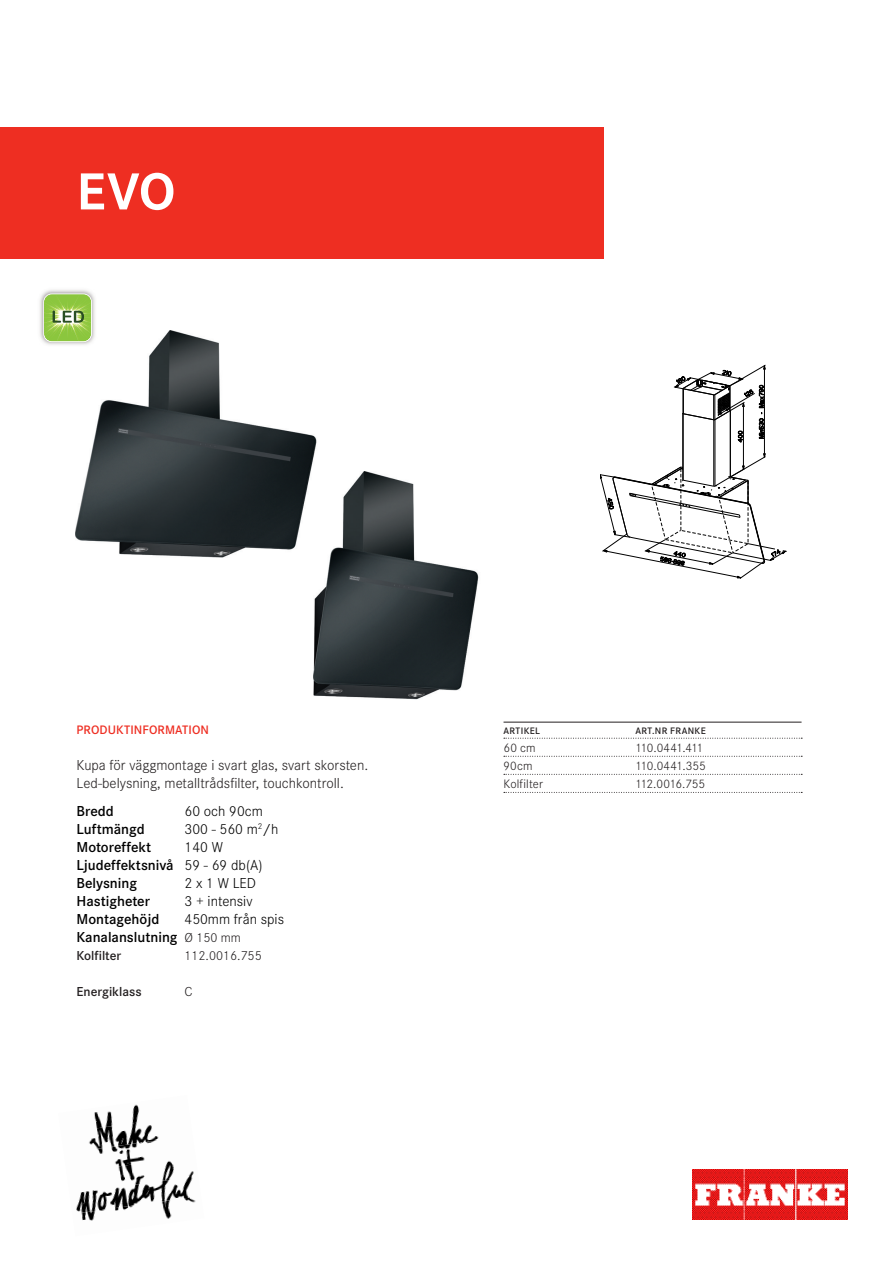
<style>
.page{position:relative;width:893px;height:1263px;background:#fff}
.page>*{position:absolute;margin:0;border:0;box-sizing:border-box;transform-origin:0 0}
.t1{font:700 54px "Corporate S";color:#fff}
.Beskrivningstext{font:600 15px "Corporate S";color:#000}
.Produkttext{font:300 15px/18px "Corporate S";color:#231f20}
.Beskrivningstext-2{font:300 15px "Corporate S";color:#000}
.Beskrivningstext-3{font:600 13.5px "Corporate S";color:#231f20}
.Beskrivningstext-4{font:300 13.5px "Corporate S";color:#231f20}
.Tables_text_with_Lin{font:300 12.75px "Corporate S";color:#231f20}
.Table_intermediate_h{font:600 12.75px "Corporate S";letter-spacing:.01em;color:#ee2e22}
.Tables_text_with_Lin-2{font:300 12.75px "Corporate S";letter-spacing:-.06em;color:#231f20}
.Tables_text_with_Lin-3{font:300 12.75px "Corporate S";letter-spacing:-.025em;color:#231f20}
.t2{font:600 9.75px "Corporate S";letter-spacing:.04em;color:#231f20}
.s1{font-weight:300}
.s2{font-weight:300;font-size:13.5px;color:#231f20}
</style>
<div class="page">
<div style="left:0;top:128px;width:604px;height:131px;background:#ee2e22"></div>
<img style="left:75px;top:330px;width:293px;height:228px">
<hr style="left:743px;top:403px;width:1px;height:66px;background:#000">
<hr style="left:764px;top:366px;width:1px;height:91px;background:#000">
<hr style="left:682px;top:413px;width:1px;height:67px;background:#000">
<hr style="left:730px;top:410px;width:1px;height:67px;background:#000">
<svg style="left:674px;top:365px;width:92px;height:77px"></svg>
<svg style="left:600px;top:453px;width:187px;height:126px"></svg>
<img style="left:692px;top:1169px;width:155px;height:50px">
<img style="left:94px;top:1104px;width:46px;height:11px">
<img style="left:94px;top:1115px;width:58px;height:20px">
<img style="left:89px;top:1135px;width:70px;height:20px">
<img style="left:115px;top:1155px;width:79px;height:21px">
<img style="left:80px;top:1176px;width:113px;height:20px">
<img style="left:76px;top:1196px;width:120px;height:20px">
<img style="left:82px;top:1216px;width:90px;height:5px">
<img style="left:313px;top:472px;width:286px;height:321px">
<img style="left:39px;top:289px;width:59px;height:59px">
<svg style="left:43px;top:293px;width:49px;height:49px;background:#9ec863"></svg>
<hr style="left:504px;top:722px;width:297px;height:1px;background:#231f20">
<svg style="left:504px;top:738px;width:298px;height:1px"></svg>
<svg style="left:504px;top:756px;width:298px;height:1px"></svg>
<svg style="left:504px;top:774px;width:298px;height:1px"></svg>
<svg style="left:504px;top:792px;width:298px;height:1px"></svg>
<p class="t1" style="left:77px;top:149px;width:100px">EVO</p>
<p class="Table_intermediate_h" style="left:77px;top:720px;width:134px">PRODUKTINFORMATION</p>
<p class="Produkttext" style="left:77px;top:755px;width:293px">Kupa för väggmontage i svart glas, svart skorsten.<br>Led-belysning, metalltrådsfilter, touchkontroll.</p>
<p class="Beskrivningstext" style="left:77px;top:800px;width:39px">Bredd</p>
<p class="Beskrivningstext-2" style="left:185px;top:801px;width:80px">60 och 90cm</p>
<p class="Beskrivningstext" style="left:77px;top:818px;width:70px">Luftmängd</p>
<p class="Beskrivningstext-2" style="left:185px;top:819px;width:95px">300 - 560 m<sup>2</sup>/h</p>
<p class="Beskrivningstext" style="left:77px;top:836px;width:76px">Motoreffekt</p>
<p class="Beskrivningstext-2" style="left:185px;top:837px;width:40px">140 W</p>
<p class="Beskrivningstext" style="left:77px;top:854px;width:187px">Ljudeffektsnivå <span class="s1">59 - 69 db(A)</span></p>
<p class="Beskrivningstext" style="left:77px;top:872px;width:62px">Belysning</p>
<p class="Beskrivningstext-2" style="left:185px;top:873px;width:73px">2 x 1 W LED</p>
<p class="Beskrivningstext" style="left:77px;top:890px;width:75px">Hastigheter</p>
<p class="Beskrivningstext-2" style="left:185px;top:891px;width:69px">3 + intensiv</p>
<p class="Beskrivningstext" style="left:77px;top:908px;width:84px">Montagehöjd</p>
<p class="Beskrivningstext-2" style="left:185px;top:909px;width:101px">450mm från spis</p>
<p class="Beskrivningstext" style="left:77px;top:926px;width:166px">Kanalanslutning <span class="s2">Ø 150 mm</span></p>
<p class="Beskrivningstext-3" style="left:77px;top:946px;width:46px">Kolfilter</p>
<p class="Beskrivningstext-4" style="left:185px;top:946px;width:79px">112.0016.755</p>
<p class="Beskrivningstext-3" style="left:77px;top:982px;width:67px">Energiklass</p>
<p class="Beskrivningstext-4" style="left:185px;top:982px;width:10px">C</p>
<p class="t2" style="left:504px;top:723px;width:38px">ARTIKEL</p>
<p class="t2" style="left:635px;top:723px;width:72px">ART.NR FRANKE</p>
<p class="Tables_text_with_Lin" style="left:504px;top:738px;width:34px">60 cm</p>
<p class="Tables_text_with_Lin-2" style="left:635px;top:738px;width:70px">110.0441.411</p>
<p class="Tables_text_with_Lin" style="left:504px;top:756px;width:31px">90cm</p>
<p class="Tables_text_with_Lin" style="left:635px;top:756px;width:72px">110.0441.355</p>
<p class="Tables_text_with_Lin" style="left:504px;top:775px;width:41px">Kolfilter</p>
<p class="Tables_text_with_Lin-3" style="left:635px;top:775px;width:71px">112.0016.755</p>
</div>
